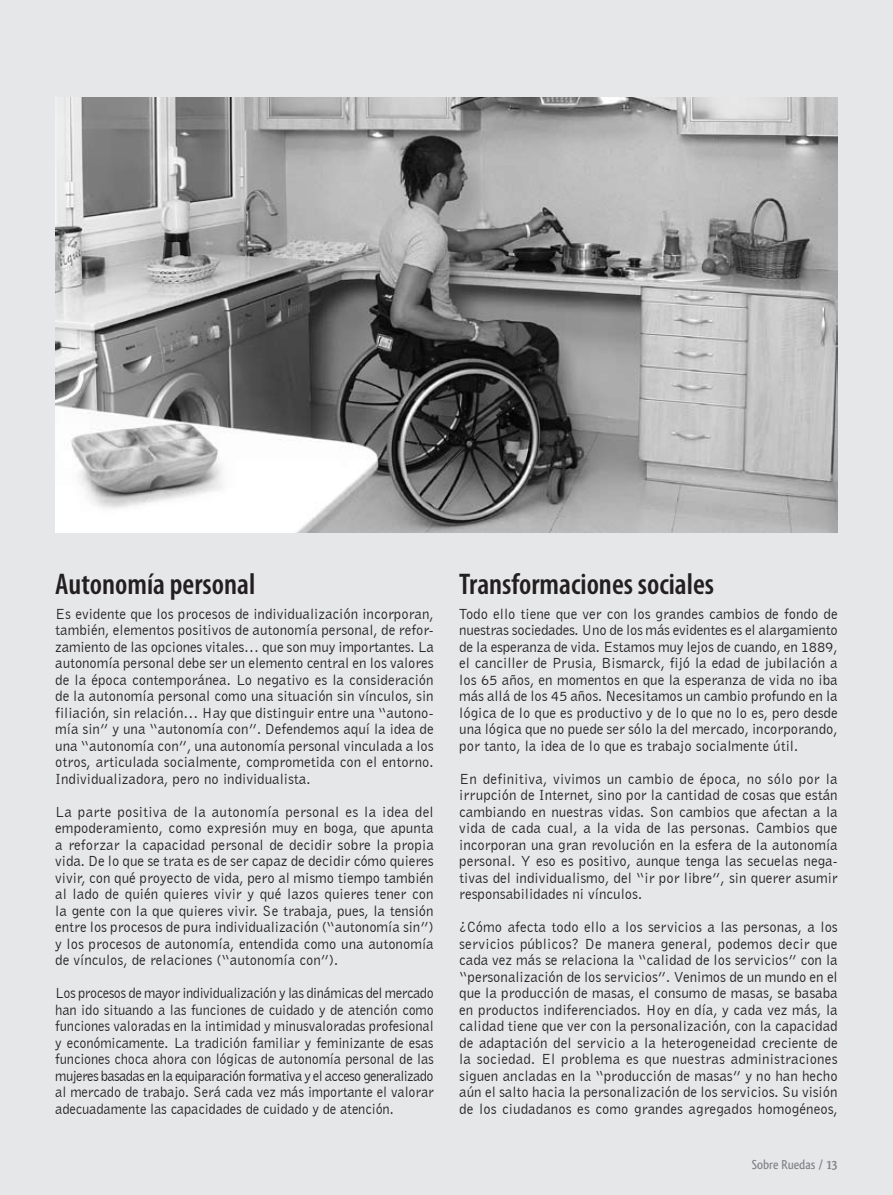
<style>
.page{position:relative;width:893px;height:1195px;background:#e6e7e9}
.page>*{position:absolute;margin:0;border:0;box-sizing:border-box;transform-origin:0 0}
.Titular_petit{font:600 condensed 30px "Myriad Pro";color:#231f20}
.text{font:15px/16.5px "Bell Gothic BT";color:#231f20;text-align:justify}
.t1{font:500 13.5px "Qlassik";color:#808285}
.s1{font-weight:700}
</style>
<div class="page">
<img style="left:55px;top:98px;width:783px;height:434px">
<p class="Titular_petit" style="left:55px;top:565px;width:202px">Autonomía personal</p>
<p class="text" style="left:55px;top:605px;width:380px">Es evidente que los procesos de individualización incorporan, también, elementos positivos de autonomía personal, de refor&shy;zamiento de las opciones vitales… que son muy importantes. La autonomía personal debe ser un elemento central en los valores de la época contemporánea. Lo negativo es la consideración de la autonomía personal como una situación sin vínculos, sin filiación, sin relación… Hay que distinguir entre una “autono&shy;mía sin” y una “autonomía con”. Defendemos aquí la idea de una “autonomía con”, una autonomía personal vinculada a los otros, articulada socialmente, comprometida con el entorno.<br>Individualizadora, pero no individualista.</p>
<p class="text" style="left:55px;top:803px;width:380px">La parte positiva de la autonomía personal es la idea del empoderamiento, como expresión muy en boga, que apunta a reforzar la capacidad personal de decidir sobre la propia vida. De lo que se trata es de ser capaz de decidir cómo quieres vivir, con qué proyecto de vida, pero al mismo tiempo también al lado de quién quieres vivir y qué lazos quieres tener con la gente con la que quieres vivir. Se trabaja, pues, la tensión entre los procesos de pura individualización (“autonomía sin”) y los procesos de autonomía, entendida como una autonomía de vínculos, de relaciones (“autonomía con”).</p>
<p class="text" style="left:55px;top:984px;width:380px">Los procesos de mayor individualización y las dinámicas del mercado han ido situando a las funciones de cuidado y de atención como funciones valoradas en la intimidad y minusvaloradas profesional y económicamente. La tradición familiar y feminizante de esas funciones choca ahora con lógicas de autonomía personal de las mujeres basadas en la equiparación formativa y el acceso generalizado al mercado de trabajo. Será cada vez más importante el valorar adecuadamente las capacidades de cuidado y de atención.</p>
<p class="Titular_petit" style="left:459px;top:565px;width:256px">Transformaciones sociales</p>
<p class="text" style="left:459px;top:605px;width:380px">Todo ello tiene que ver con los grandes cambios de fondo de nuestras sociedades. Uno de los más evidentes es el alargamiento de la esperanza de vida. Estamos muy lejos de cuando, en 1889, el canciller de Prusia, Bismarck, fijó la edad de jubilación a los 65 años, en momentos en que la esperanza de vida no iba más allá de los 45 años. Necesitamos un cambio profundo en la lógica de lo que es productivo y de lo que no lo es, pero desde una lógica que no puede ser sólo la del mercado, incorporando, por tanto, la idea de lo que es trabajo socialmente útil.</p>
<p class="text" style="left:459px;top:770px;width:380px">En definitiva, vivimos un cambio de época, no sólo por la irrupción de Internet, sino por la cantidad de cosas que están cambiando en nuestras vidas. Son cambios que afectan a la vida de cada cual, a la vida de las personas. Cambios que incorporan una gran revolución en la esfera de la autonomía personal. Y eso es positivo, aunque tenga las secuelas nega&shy;tivas del individualismo, del “ir por libre”, sin querer asumir responsabilidades ni vínculos.</p>
<p class="text" style="left:459px;top:918px;width:380px">¿Cómo afecta todo ello a los servicios a las personas, a los servicios públicos? De manera general, podemos decir que cada vez más se relaciona la “calidad de los servicios” con la “personalización de los servicios”. Venimos de un mundo en el que la producción de masas, el consumo de masas, se basaba en productos indiferenciados. Hoy en día, y cada vez más, la calidad tiene que ver con la personalización, con la capacidad de adaptación del servicio a la heterogeneidad creciente de la sociedad. El problema es que nuestras administraciones siguen ancladas en la “producción de masas” y no han hecho aún el salto hacia la personalización de los servicios. Su visión de los ciudadanos es como grandes agregados homogéneos,</p>
<p class="t1" style="left:752px;top:1156px;width:81px">Sobre Ruedas / <span class="s1">13</span></p>
</div>
